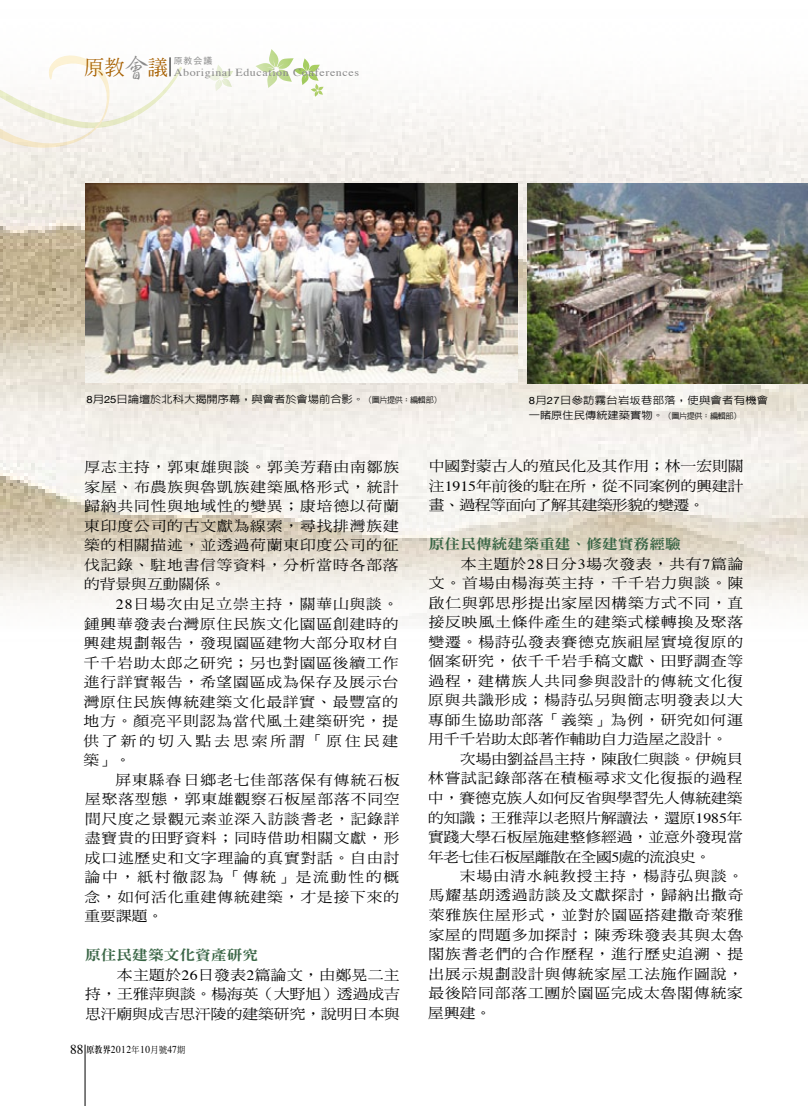
<style>
.page{position:relative;width:808px;height:1106px;background:#fff}
.page>*{position:absolute;margin:0;border:0;box-sizing:border-box;transform-origin:0 0}
.t1{font:14.1px/19.5px "DF Ming Std W5";letter-spacing:.055em;color:#000;text-align:justify;scale:1.11 1}
.t2{font:14.1px "DF Ming Std W5";color:#000;scale:1.11 1}
.t3{font:14.1px "DF Ming Std W5";letter-spacing:-.005em;color:#000;scale:1.11 1}
.t4{font:14.1px "DF Ming Std W9";color:#396545;scale:1.11 1}
.t5{font:14.1px "DF Ming Std W5";letter-spacing:-.03em;color:#000;scale:1.11 1}
.t6{font:14.1px "DF Ming Std W5";letter-spacing:.025em;color:#000;scale:1.11 1}
.t7{font:14.1px "DF Ming Std W5";letter-spacing:.115em;color:#000;scale:1.11 1}
.t8{font:14.1px "DF Ming Std W5";letter-spacing:.185em;color:#000;scale:1.11 1}
.t9{font:10.8px "Times";letter-spacing:.05em;color:#898989;scale:1.11 1}
.t10{font:10.5px "Times";letter-spacing:.05em;color:#000;scale:.9 1}
.t11{font:500 10.2px/15px "AR Hei B5";letter-spacing:.03em;color:#000;scale:1.11 1}
.t12{font:500 10.2px "AR Hei B5";color:#000;scale:1.11 1}
.t13{font:9px "Heisei Kaku Go Std W3";color:#898989}
.s1{font-family:"AR Xing Shu B5";font-weight:500;font-size:27.75px}
.s2{font-family:"Helvetica Neue";font-weight:400}
.s3{font-size:8.1px}
.s4{font-family:"ST Heiti SC";font-weight:300}
.s5{font-family:"Times"}
.s6{font-size:13.5px}
.s7{font-family:"AR Ming B5";font-weight:800;font-size:9px}
.s8{font-family:"DF Ming Std W5";font-size:9px}
</style>
<div class="page">
<img style="left:0;top:90px;width:808px;height:536px">
<svg style="left:255px;top:49px;width:69px;height:48px"></svg>
<svg style="left:207px;top:65px;width:26px;height:26px"></svg>
<hr style="left:85px;top:1044px;width:1px;height:62px;background:#000">
<svg style="left:0;top:55px;width:193px;height:108px"></svg>
<img style="left:85px;top:184px;width:432px;height:198px">
<img style="left:527px;top:184px;width:281px;height:200px">
<p class="t9" style="left:84px;top:66px;width:249px"><sup>原教</sup><span class="s1">會</span><sup>議</sup> Aboriginal Education Conferences</p>
<p class="t13" style="left:174px;top:55px;width:40px">原教会議</p>
<p class="t12" style="left:87px;top:394px;width:321px"><span class="s2">8</span>月<span class="s2">25</span>日論壇於北科大揭開序幕，與會者於會場前合影。<span class="s3">（圖片提供：編輯部）</span></p>
<p class="t11" style="left:529px;top:392px;width:217px"><span class="s2">8</span>月<span class="s2">27</span>日參訪霧台岩<span class="s4">坂</span>巷部落，使與會者有機會一睹原住民傳統建築實物。<span class="s3">（圖片提供：編輯部）</span></p>
<p class="t1" style="left:84px;top:457px;width:285px">厚志主持，郭東雄與談。郭美芳藉由南鄒族</p>
<p class="t1" style="left:84px;top:477px;width:285px">家屋、布農族與魯凱族建築風格形式，統計</p>
<p class="t1" style="left:84px;top:496px;width:285px">歸納共同性與地域性的變異；康培德以荷蘭</p>
<p class="t1" style="left:84px;top:516px;width:285px">東印度公司的古文獻為線索，尋找排灣族建</p>
<p class="t1" style="left:84px;top:535px;width:285px">築的相關描述，並透過荷蘭東印度公司的征</p>
<p class="t1" style="left:84px;top:555px;width:285px">伐記錄、駐地書信等資料，分析當時各部落</p>
<p class="t2" style="left:84px;top:577px;width:129px">的背景與互動關係。</p>
<p class="t1" style="left:116px;top:594px;width:256px"><span class="s5">28</span>日場次由足立崇主持，關華山與談。</p>
<p class="t1" style="left:84px;top:613px;width:285px">鍾興華發表台灣原住民族文化園區創建時的</p>
<p class="t1" style="left:84px;top:633px;width:285px">興建規劃報告，發現園區建物大部分取材自</p>
<p class="t1" style="left:84px;top:652px;width:285px">千千岩助太郎之研究；另也對園區後續工作</p>
<p class="t1" style="left:84px;top:672px;width:285px">進行詳實報告，希望園區成為保存及展示台</p>
<p class="t1" style="left:84px;top:691px;width:285px">灣原住民族傳統建築文化最詳實、最豐富的</p>
<p class="t1" style="left:84px;top:711px;width:285px">地方。顏亮平則認為當代風土建築研究，提</p>
<p class="t8" style="left:84px;top:733px;width:285px">供了新的切入點去思索所謂「原住民建</p>
<p class="t1" style="left:84px;top:750px;width:44px">築」。</p>
<p class="t1" style="left:115px;top:769px;width:258px">屏東縣春日鄉老七佳部落保有傳統石板</p>
<p class="t1" style="left:85px;top:789px;width:285px">屋聚落型態，郭東雄觀察石板屋部落不同空</p>
<p class="t1" style="left:85px;top:808px;width:285px">間尺度之景觀元素並深入訪談耆老，記錄詳</p>
<p class="t1" style="left:85px;top:828px;width:285px">盡寶貴的田野資料；同時借助相關文獻，形</p>
<p class="t1" style="left:85px;top:847px;width:285px">成口述歷史和文字理論的真實對話。自由討</p>
<p class="t7" style="left:85px;top:869px;width:285px">論中，紙村徹認為「傳統」是流動性的概</p>
<p class="t1" style="left:85px;top:886px;width:285px">念，如何活化重建傳統建築，才是接下來的</p>
<p class="t1" style="left:85px;top:906px;width:72px">重要課題。</p>
<p class="t4" style="left:85px;top:947px;width:158px">原住民建築文化資產研究</p>
<p class="t6" style="left:117px;top:966px;width:256px">本主題於<span class="s5">26</span>日發表<span class="s5">2</span>篇論文，由鄭晃二主</p>
<p class="t3" style="left:85px;top:986px;width:285px">持，王雅萍與談。楊海英（大野旭）透過成吉</p>
<p class="t2" style="left:85px;top:1005px;width:285px">思汗廟與成吉思汗陵的建築研究，說明日本與</p>
<p class="t10" style="left:70px;top:1042px;width:129px"><span class="s6">88</span> <span class="s7">原教界</span>2012<span class="s8">年</span>10<span class="s8">月號</span>47<span class="s8">期</span></p>
<p class="t1" style="left:429px;top:456px;width:285px">中國對蒙古人的殖民化及其作用；林一宏則關注<span class="s5">1915</span>年前後的駐在所，從不同案例的興建計畫、過程等面向了解其建築形貌的變遷。</p>
<p class="t4" style="left:429px;top:536px;width:229px">原住民傳統建築重建、修建實務經驗</p>
<p class="t1" style="left:461px;top:554px;width:256px">本主題於<span class="s5">28</span>日分<span class="s5">3</span>場次發表，共有<span class="s5">7</span>篇論</p>
<p class="t1" style="left:429px;top:573px;width:285px">文。首場由楊海英主持，千千岩力與談。陳</p>
<p class="t1" style="left:429px;top:593px;width:285px">啟仁與郭思彤提出家屋因構築方式不同，直</p>
<p class="t1" style="left:429px;top:612px;width:285px">接反映風土條件產生的建築式樣轉換及聚落</p>
<p class="t1" style="left:429px;top:632px;width:285px">變遷。楊詩弘發表賽德克族祖屋實境復原的</p>
<p class="t1" style="left:428px;top:651px;width:285px">個案研究，依千千岩手稿文獻、田野調查等</p>
<p class="t1" style="left:428px;top:671px;width:285px">過程，建構族人共同參與設計的傳統文化復</p>
<p class="t1" style="left:428px;top:690px;width:285px">原與共識形成；楊詩弘另與簡志明發表以大</p>
<p class="t1" style="left:428px;top:710px;width:285px">專師生協助部落「義築」為例，研究如何運</p>
<p class="t2" style="left:428px;top:731px;width:271px">用千千岩助太郎著作輔助自力造屋之設計。</p>
<p class="t3" style="left:460px;top:751px;width:256px">次場由劉益昌主持，陳啟仁與談。伊婉貝</p>
<p class="t1" style="left:428px;top:768px;width:285px">林嘗試記錄部落在積極尋求文化復振的過程</p>
<p class="t2" style="left:428px;top:790px;width:285px">中，賽德克族人如何反省與學習先人傳統建築</p>
<p class="t2" style="left:428px;top:809px;width:285px">的知識；王雅萍以老照片解讀法，還原<span class="s5">1985</span>年</p>
<p class="t2" style="left:428px;top:829px;width:285px">實踐大學石板屋施建整修經過，並意外發現當</p>
<p class="t5" style="left:428px;top:848px;width:256px">年老七佳石板屋離散在全國<span class="s5">5</span>處的流浪史。</p>
<p class="t1" style="left:460px;top:866px;width:257px">末場由清水純教授主持，楊詩弘與談。</p>
<p class="t1" style="left:429px;top:885px;width:285px">馬耀基朗透過訪談及文獻探討，歸納出撒奇</p>
<p class="t1" style="left:429px;top:905px;width:285px">萊雅族住屋形式，並對於園區搭建撒奇萊雅</p>
<p class="t1" style="left:429px;top:924px;width:285px">家屋的問題多加探討；陳秀珠發表其與太魯</p>
<p class="t1" style="left:429px;top:944px;width:285px">閣族耆老們的合作歷程，進行歷史追溯、提</p>
<p class="t1" style="left:428px;top:963px;width:285px">出展示規劃設計與傳統家屋工法施作圖說，</p>
<p class="t1" style="left:428px;top:983px;width:285px">最後陪同部落工團於園區完成太魯閣傳統家</p>
<p class="t1" style="left:428px;top:1002px;width:58px">屋興建。</p>
</div>
